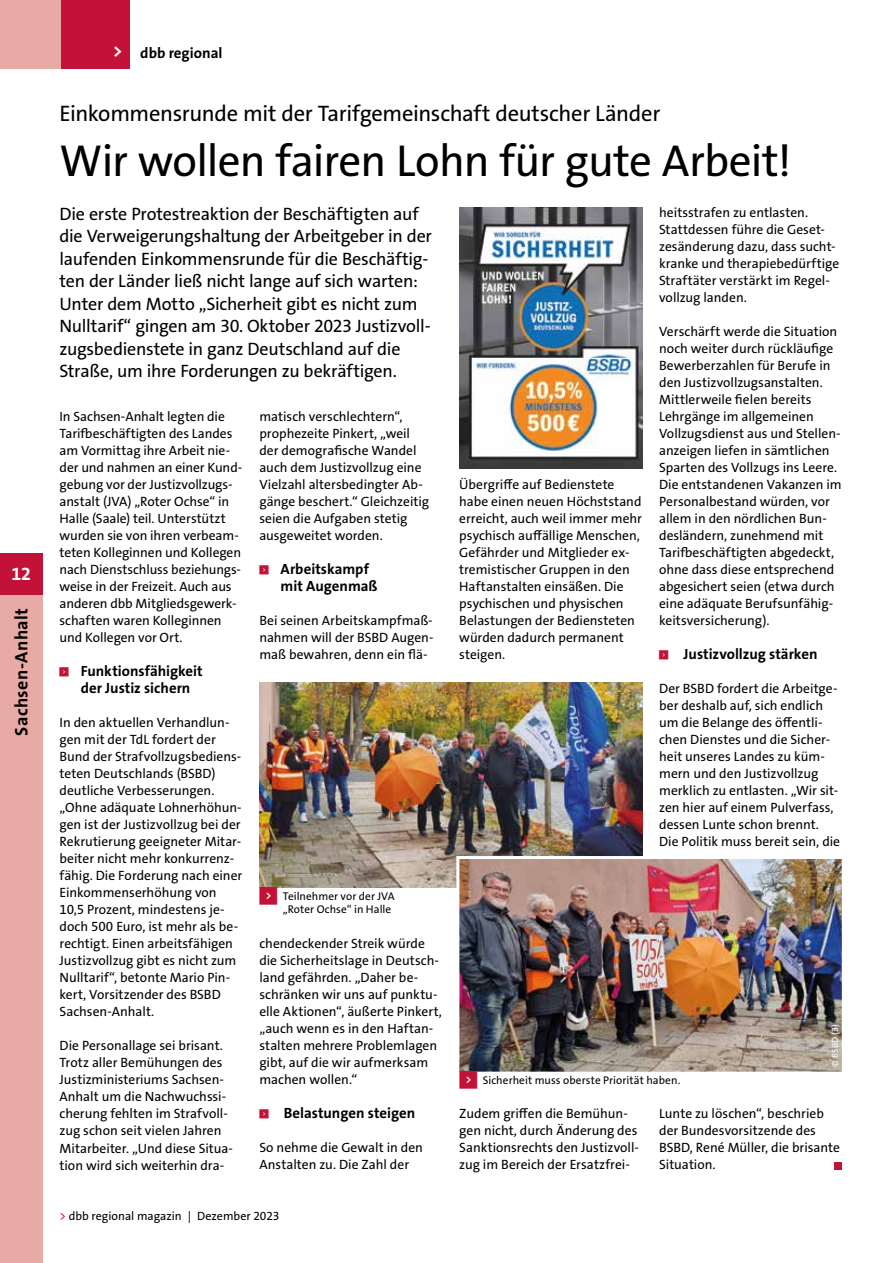
<style>
.page{position:relative;width:893px;height:1263px;background:#fff}
.page>*{position:absolute;margin:0;border:0;box-sizing:border-box;transform-origin:0 0}
.t1{font:45px "The Sans Os F";letter-spacing:-.02em;color:#000}
.t2{font:22.5px "The Sans Os F";letter-spacing:-.015em;color:#000}
.t3{font:18px/22.5px "The Sans Os F";letter-spacing:-.015em;color:#000}
.t4{font:700 18px "The Sans Os F";letter-spacing:.02em;color:#000}
.t5{font:700 18px "The Sans Os F";color:#fff}
.t6{font:700 15px "The Sans Os F";color:#000}
.t7{font:700 14.85px/17px "The Sans Os F";color:#000}
.t8{font:13.5px/17px "The Sans Os F";color:#000}
.t9{font:12px "The Sans Os F";color:#000}
.t10{font:11.25px/13.5px "The Sans Os F";letter-spacing:.005em;color:#000}
.t11{font:9px "The Sans Os F";color:#fff}
.t12{font:5.85px "Top Numbers";color:#c31237}
.s1{font-family:"Top Numbers";color:#c31237}
.s2{color:#c3006b}
</style>
<div class="page">
<div style="left:835px;top:1162px;width:7px;height:7px;background:#c31237"></div>
<img style="left:459px;top:207px;width:183px;height:262px">
<img style="left:260px;top:682px;width:382px;height:206px">
<img style="left:455px;top:854px;width:387px;height:218px">
<div style="left:0;top:553px;width:43px;height:42px;background:#c31237"></div>
<div style="left:0;top:0;width:130px;height:68px;background:#e7aaa4"></div>
<div style="left:62px;top:0;width:68px;height:68px;background:#c31237"></div>
<div style="left:0;top:595px;width:43px;height:668px;background:#e7aaa4"></div>
<h3 class="t5" style="left:11px;top:562px;width:21px">12</h3>
<h3 class="t4" style="left:10px;top:736px;width:129px;rotate:-90deg">Sachsen-Anhalt</h3>
<h3 class="t5" style="left:113px;top:39px;width:11px">&gt;</h3>
<p class="t6" style="left:140px;top:44px;width:84px">dbb regional</p>
<h2 class="t2" style="left:60px;top:99px;width:602px">Einkommensrunde mit der Tarifgemeinschaft deutscher Länder</h2>
<h1 class="t1" style="left:60px;top:132px;width:733px">Wir wollen fairen Lohn für gute Arbeit!</h1>
<p class="t3" style="left:60px;top:203px;width:374px">Die erste Protestreaktion der Beschäftigten auf die Verweigerungshaltung der Arbeitgeber in der laufenden Einkommensrunde für die Beschäftig&shy;ten der Länder ließ nicht lange auf sich warten:<br>Unter dem Motto „Sicherheit gibt es nicht zum Nulltarif“ gingen am 30. Oktober 2023 Justizvoll&shy;zugsbedienstete in ganz Deutschland auf die Straße, um ihre Forderungen zu bekräftigen.</p>
<p class="t8" style="left:60px;top:408px;width:184px">In Sachsen-Anhalt legten die<br>Tarifbeschäftigten des Landes am Vormittag ihre Arbeit nie&shy;der und nahmen an einer Kund&shy;gebung vor der Justizvollzugs&shy;anstalt (JVA) „Roter Ochse“ in<br>Halle (Saale) teil. Unterstützt wurden sie von ihren verbeam&shy;teten Kolleginnen und Kollegen nach Dienstschluss beziehungs&shy;weise in der Freizeit. Auch aus anderen dbb Mitgliedsgewerk&shy;schaften waren Kolleginnen und Kollegen vor Ort.</p>
<p class="t12" style="left:60px;top:667px;width:11px">&lt;</p>
<p class="t7" style="left:81px;top:663px;width:123px">Funktionsfähigkeit der Justiz sichern</p>
<p class="t8" style="left:60px;top:714px;width:184px">In den aktuellen Verhandlun&shy;gen mit der TdL fordert der<br>Bund der Strafvollzugsbediens&shy;teten Deutschlands (BSBD) deutliche Verbesserungen. „Ohne adäquate Lohnerhöhun&shy;gen ist der Justizvollzug bei der<br>Rekrutierung geeigneter Mitar&shy;beiter nicht mehr konkurrenz&shy;fähig. Die Forderung nach einer<br>Einkommenserhöhung von<br>10,5 Prozent, mindestens je&shy;doch 500 Euro, ist mehr als be&shy;rechtigt. Einen arbeitsfähigen<br>Justizvollzug gibt es nicht zum<br>Nulltarif“, betonte Mario Pin&shy;kert, Vorsitzender des BSBD<br>Sachsen-Anhalt.</p>
<p class="t8" style="left:60px;top:1037px;width:174px">Die Personallage sei brisant.<br>Trotz aller Bemühungen des<br>Justizministeriums Sachsen-<br>Anhalt um die Nachwuchssi&shy;cherung fehlten im Strafvoll&shy;zug schon seit vielen Jahren<br>Mitarbeiter. „Und diese Situa&shy;tion wird sich weiterhin dra-</p>
<p class="t8" style="left:659px;top:204px;width:182px">heitsstrafen zu entlasten.<br>Stattdessen führe die Geset&shy;zesänderung dazu, dass sucht&shy;kranke und therapiebedürftige<br>Straftäter verstärkt im Regel&shy;vollzug landen.</p>
<p class="t8" style="left:659px;top:323px;width:184px">Verschärft werde die Situation noch weiter durch rückläufige<br>Bewerberzahlen für Berufe in den Justizvollzugsanstalten.<br>Mittlerweile fielen bereits<br>Lehrgänge im allgemeinen<br>Vollzugsdienst aus und Stellen&shy;anzeigen liefen in sämtlichen<br>Sparten des Vollzugs ins Leere.<br>Die entstandenen Vakanzen im<br>Personalbestand würden, vor allem in den nördlichen Bun&shy;desländern, zunehmend mit<br>Tarifbeschäftigten abgedeckt, ohne dass diese entsprechend abgesichert seien (etwa durch eine adäquate Berufsunfähig&shy;keitsversicherung).</p>
<p class="t12" style="left:659px;top:650px;width:11px">&lt;</p>
<p class="t7" style="left:684px;top:646px;width:135px">Justizvollzug stärken</p>
<p class="t8" style="left:659px;top:680px;width:182px">Der BSBD fordert die Arbeitge&shy;ber deshalb auf, sich endlich um die Belange des öffentli&shy;chen Dienstes und die Sicher&shy;heit unseres Landes zu küm&shy;mern und den Justizvollzug merklich zu entlasten. „Wir sit&shy;zen hier auf einem Pulverfass, dessen Lunte schon brennt.<br>Die Politik muss bereit sein, die</p>
<p class="t8" style="left:259px;top:408px;width:171px">matisch verschlechtern“, prophezeite Pinkert, „weil der demografische Wandel auch dem Justizvollzug eine<br>Vielzahl altersbedingter Ab&shy;gänge beschert.“ Gleichzeitig seien die Aufgaben stetig ausgeweitet worden.</p>
<p class="t12" style="left:259px;top:565px;width:11px">&lt;</p>
<p class="t7" style="left:281px;top:561px;width:98px">Arbeitskampf mit Augenmaß</p>
<p class="t8" style="left:259px;top:612px;width:176px;text-align:justify">Bei seinen Arbeitskampfmaß&shy;nahmen will der BSBD Augen&shy;maß bewahren, denn ein flä-</p>
<p class="t8" style="left:459px;top:476px;width:184px">Übergriffe auf Bedienstete habe einen neuen Höchststand erreicht, auch weil immer mehr psychisch auffällige Menschen,<br>Gefährder und Mitglieder ex&shy;tremistischer Gruppen in den<br>Haftanstalten einsäßen. Die psychischen und physischen<br>Belastungen der Bediensteten würden dadurch permanent steigen.</p>
<p class="t10" style="left:283px;top:889px;width:113px;text-indent:-23px"><span class="s1">&lt;</span> Teilnehmer vor der JVA „Roter Ochse“ in Halle</p>
<p class="t8" style="left:259px;top:935px;width:184px">chendeckender Streik würde die Sicherheitslage in Deutsch&shy;land gefährden. „Daher be&shy;schränken wir uns auf punktu&shy;elle Aktionen“, äußerte Pinkert, „auch wenn es in den Haftan&shy;stalten mehrere Problemlagen gibt, auf die wir aufmerksam machen wollen.“</p>
<p class="t12" style="left:259px;top:1109px;width:11px">&lt;</p>
<p class="t7" style="left:284px;top:1105px;width:133px">Belastungen steigen</p>
<p class="t8" style="left:259px;top:1139px;width:165px">So nehme die Gewalt in den<br>Anstalten zu. Die Zahl der</p>
<p class="t11" style="left:829px;top:1066px;width:44px;rotate:-90deg">© BSBD (3)</p>
<p class="t10" style="left:459px;top:1074px;width:222px"><span class="s1">&lt;</span> Sicherheit muss oberste Priorität haben.</p>
<p class="t8" style="left:659px;top:1105px;width:182px">Lunte zu löschen“, beschrieb der Bundesvorsitzende des<br>BSBD, René Müller, die brisante<br>Situation.</p>
<p class="t8" style="left:459px;top:1105px;width:181px">Zudem griffen die Bemühun&shy;gen nicht, durch Änderung des<br>Sanktionsrechts den Justizvoll&shy;zug im Bereich der Ersatzfrei-</p>
<p class="t9" style="left:60px;top:1208px;width:221px"><span class="s2">&gt;</span> dbb regional magazin | Dezember 2023</p>
</div>
